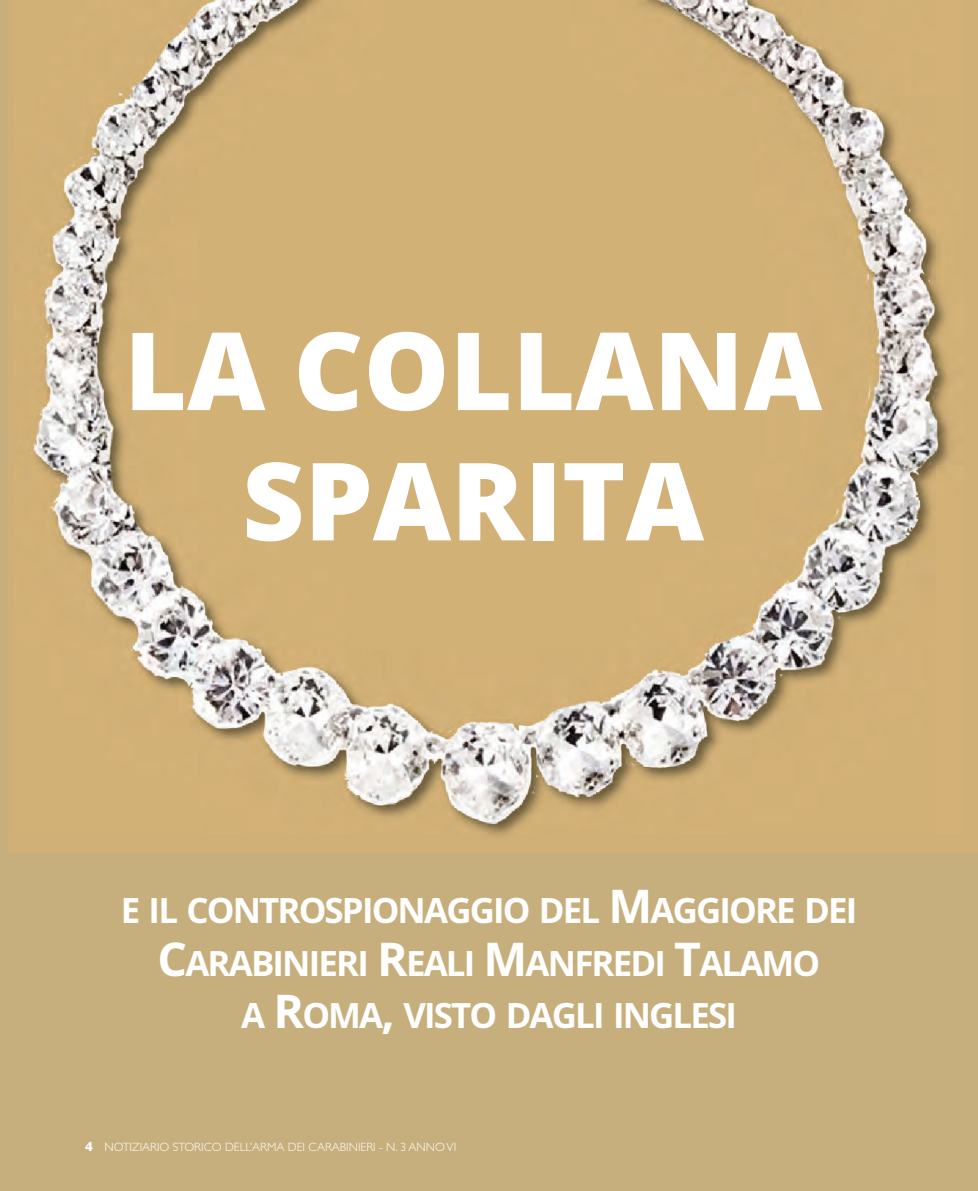
<style>
.page{position:relative;width:978px;height:1191px;background:#c6af7c}
.page>*{position:absolute;margin:0;border:0;box-sizing:border-box;transform-origin:0 0}
.t1{font:800 108px/130.2px "Open Sans";color:#fff;text-align:center}
.t2{font:700 34.8px/52.5px "Open Sans";letter-spacing:-.055em;color:#fff;text-align:center}
.t3{font:300 12px "Gill Sans";color:#fff}
.s1{font-size:46.5px}
.s2{font-weight:700;font-size:13.5px}
</style>
<div class="page">
<img style="left:14px;top:0;width:950px;height:834px">
<h1 class="t1" style="left:124px;top:300px;width:700px">LA COLLANA<br>SPARITA</h1>
<p class="t2" style="left:121px;top:883px;width:738px">E IL CONTROSPIONAGGIO DEL <span class="s1">M</span>AGGIORE DEI<br><span class="s1">C</span>ARABINIERI <span class="s1">R</span>EALI <span class="s1">M</span>ANFREDI <span class="s1">T</span>ALAMO<br>A <span class="s1">R</span>OMA<span class="s1">,</span> VISTO DAGLI INGLESI</p>
<p class="t3" style="left:85px;top:1137px;width:373px"><span class="s2">4</span> NOTIZIARIO STORICO DELL’ARMA DEI CARABINIERI - N. 3 ANNO VI</p>
</div>
